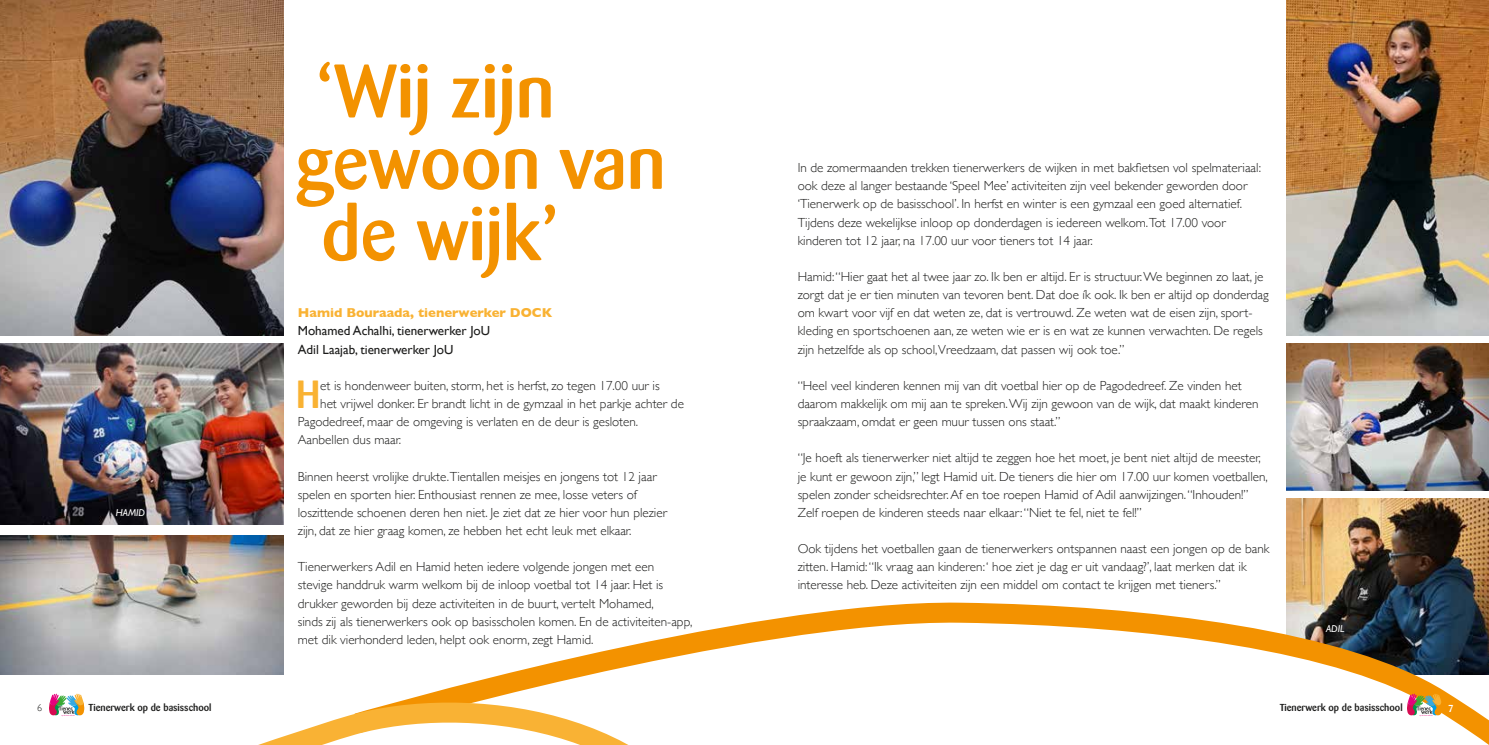
<style>
.page{position:relative;width:1489px;height:745px;background:#fff}
.page>*{position:absolute;margin:0;border:0;box-sizing:border-box;transform-origin:0 0}
.t1{font:500 75px "Barmeno";color:#f39200}
.t2{font:500 38.75px "Barmeno";color:#f9b233}
.t3{font:300 13.12px/18.1px "Gill Sans";color:#1c1c1b}
.t4{font:13.12px/18.1px "Gill Sans";color:#1c1c1b}
.t5{font:700 13.12px "Gill Sans";color:#f9b233}
.t6{font:500 10px "Barmeno";color:#1c1c1b}
.t7{font:italic 10px "Gill Sans";color:#fff}
.t8{font:500 10px "Barmeno";color:#fff}
.t9{font:300 10px "Gill Sans";color:#1c1c1b}
</style>
<div class="page">
<svg style="left:49px;top:693px;width:35px;height:22px"></svg>
<img style="left:1286px;top:498px;width:202px;height:97px">
<svg style="left:283px;top:595px;width:1205px;height:149px"></svg>
<svg style="left:122px;top:668px;width:679px;height:76px"></svg>
<svg style="left:1406px;top:693px;width:36px;height:22px"></svg>
<img style="left:0;top:343px;width:283px;height:181px">
<img style="left:0;top:535px;width:283px;height:138px">
<img style="left:0;top:0;width:283px;height:335px">
<img style="left:1286px;top:343px;width:202px;height:147px">
<img style="left:1286px;top:0;width:202px;height:335px">
<p class="t7" style="left:116px;top:506px;width:31px">HAMID</p>
<p class="t9" style="left:37px;top:699px;width:6px">6</p>
<p class="t6" style="left:89px;top:700px;width:124px">Tienerwerk op de basisschool</p>
<h1 class="t1" style="left:315px;top:47px;width:241px">‘Wij zijn</h1>
<h1 class="t1" style="left:295px;top:118px;width:372px">gewoon van</h1>
<h1 class="t1" style="left:321px;top:190px;width:239px">de wijk’</h1>
<p class="t5" style="left:298px;top:302px;width:256px">Hamid Bouraada, tienerwerker DOCK</p>
<p class="t4" style="left:298px;top:321px;width:194px">Mohamed Achalhi, tienerwerker JoU<br>Adil Laajab, tienerwerker JoU</p>
<h2 class="t2" style="left:296px;top:371px;width:26px">H</h2>
<p class="t3" style="left:320px;top:375px;width:341px">et is hondenweer buiten, storm, het is herfst, zo tegen 17.00 uur is</p>
<p class="t3" style="left:320px;top:394px;width:365px">het vrijwel donker. Er brandt licht in de gymzaal in het parkje achter de</p>
<p class="t3" style="left:298px;top:412px;width:342px">Pagodedreef, maar de omgeving is verlaten en de deur is gesloten.</p>
<p class="t3" style="left:298px;top:430px;width:105px">Aanbellen dus maar.</p>
<p class="t3" style="left:298px;top:466px;width:371px">Binnen heerst vrolijke drukte.Tientallen meisjes en jongens tot 12 jaar spelen en sporten hier. Enthousiast rennen ze mee, losse veters of loszittende schoenen deren hen niet. Je ziet dat ze hier voor hun plezier zijn, dat ze hier graag komen, ze hebben het echt leuk met elkaar.</p>
<p class="t3" style="left:298px;top:557px;width:396px">Tienerwerkers Adil en Hamid heten iedere volgende jongen met een<br>stevige handdruk warm welkom bij de inloop voetbal tot 14 jaar. Het is drukker geworden bij deze activiteiten in de buurt, vertelt Mohamed,<br>sinds zij als tienerwerkers ook op basisscholen komen. En de activiteiten-app, met dik vierhonderd leden, helpt ook enorm, zegt Hamid.</p>
<p class="t3" style="left:797px;top:158px;width:465px">In de zomermaanden trekken tienerwerkers de wijken in met bakfietsen vol spelmateriaal: ook deze al langer bestaande ‘Speel Mee’ activiteiten zijn veel bekender geworden door ‘Tienerwerk op de basisschool’. In herfst en winter is een gymzaal een goed alternatief.<br>Tijdens deze wekelijkse inloop op donderdagen is iedereen welkom.Tot 17.00 voor kinderen tot 12 jaar, na 17.00 uur voor tieners tot 14 jaar.</p>
<p class="t3" style="left:797px;top:267px;width:472px">Hamid: “Hier gaat het al twee jaar zo. Ik ben er altijd. Er is structuur. We beginnen zo laat, je zorgt dat je er tien minuten van tevoren bent. Dat doe ík ook. Ik ben er altijd op donderdag om kwart voor vijf en dat weten ze, dat is vertrouwd. Ze weten wat de eisen zijn, sport&shy;kleding en sportschoenen aan, ze weten wie er is en wat ze kunnen verwachten. De regels zijn hetzelfde als op school,Vreedzaam, dat passen wij ook toe.’’</p>
<p class="t3" style="left:797px;top:375px;width:462px">“Heel veel kinderen kennen mij van dit voetbal hier op de Pagodedreef. Ze vinden het daarom makkelijk om mij aan te spreken. Wij zijn gewoon van de wijk, dat maakt kinderen spraakzaam, omdat er geen muur tussen ons staat.’’</p>
<p class="t3" style="left:797px;top:448px;width:471px">“Je hoeft als tienerwerker niet altijd te zeggen hoe het moet, je bent niet altijd de meester, je kunt er gewoon zijn,’’ legt Hamid uit. De tieners die hier om 17.00 uur komen voetballen, spelen zonder scheidsrechter. Af en toe roepen Hamid of Adil aanwijzingen. “Inhouden!’’ Zelf roepen de kinderen steeds naar elkaar: “Niet te fel, niet te fel!’’</p>
<p class="t3" style="left:797px;top:539px;width:473px">Ook tijdens het voetballen gaan de tienerwerkers ontspannen naast een jongen op de bank zitten. Hamid: “Ik vraag aan kinderen: ‘ hoe ziet je dag er uit vandaag?’, laat merken dat ik interesse heb. Deze activiteiten zijn een middel om contact te krijgen met tieners.’’</p>
<p class="t7" style="left:1325px;top:622px;width:20px">ADIL</p>
<p class="t6" style="left:1279px;top:700px;width:124px">Tienerwerk op de basisschool</p>
<p class="t8" style="left:1447px;top:702px;width:7px">7</p>
</div>
